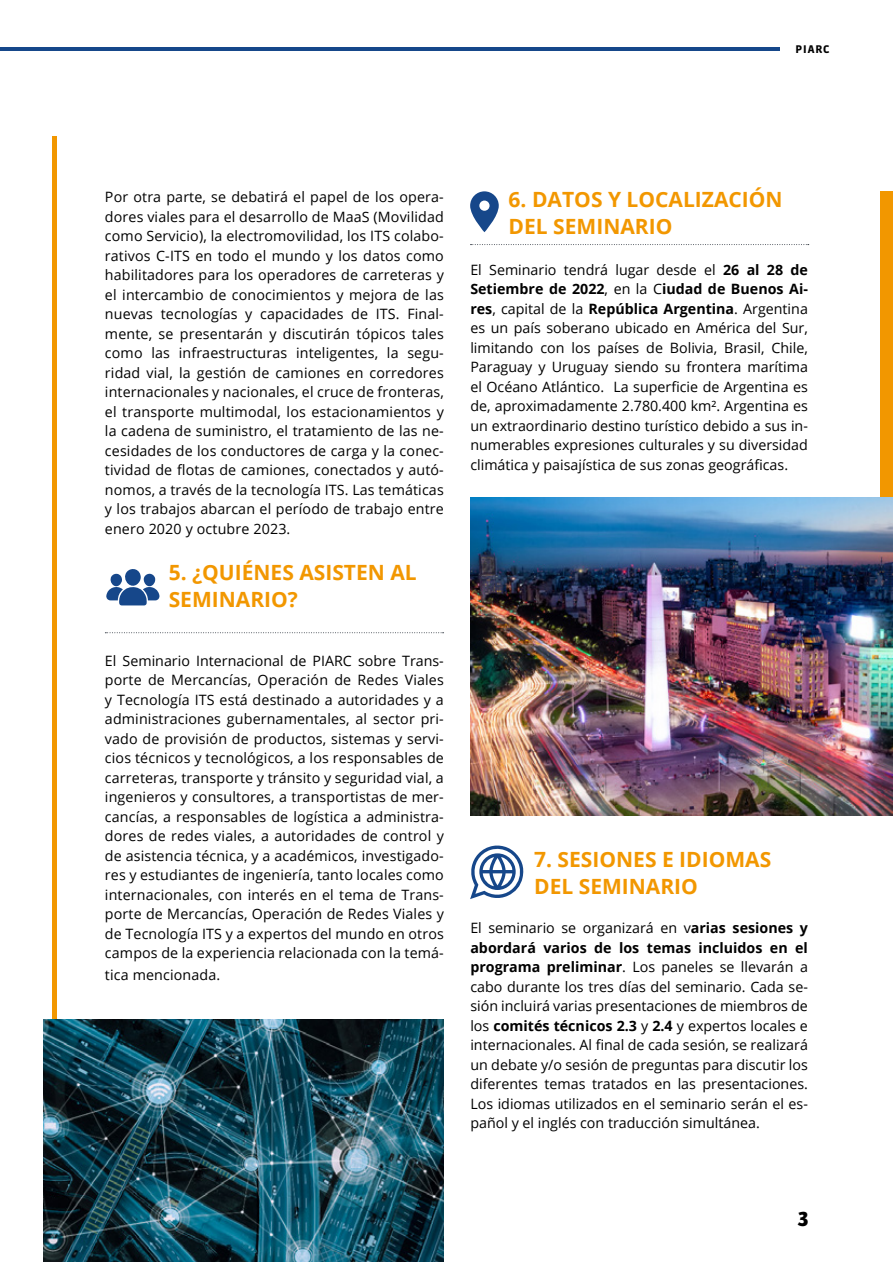
<style>
.page{position:relative;width:893px;height:1263px;background:#fff}
.page>*{position:absolute;margin:0;border:0;box-sizing:border-box;transform-origin:0 0}
.t1{font:800 22.5px "Karmina Sans";color:#000}
.t2{font:700 21px/27px "Open Sans";color:#f29700}
.t3{font:14.25px/19.5px "Open Sans";letter-spacing:.01em;color:#000;text-align:justify}
.t4{font:700 10.5px "Sanuk";letter-spacing:.09em;color:#000}
.s1{font-weight:700}
</style>
<div class="page">
<hr style="left:0;top:47px;width:780px;height:3px;background:#16478a">
<div style="left:52px;top:136px;width:5px;height:515px;background:#f29700"></div>
<div style="left:52px;top:651px;width:5px;height:611px;background:#f29700"></div>
<div style="left:880px;top:191px;width:13px;height:549px;background:#f29700"></div>
<svg style="left:470px;top:244px;width:339px;height:1px"></svg>
<img style="left:44px;top:1019px;width:400px;height:243px">
<svg style="left:470px;top:191px;width:29px;height:41px"></svg>
<svg style="left:106px;top:569px;width:54px;height:36px"></svg>
<svg style="left:105px;top:632px;width:339px;height:1px"></svg>
<img style="left:470px;top:497px;width:423px;height:318px">
<svg style="left:470px;top:845px;width:54px;height:54px"></svg>
<p class="t4" style="left:795px;top:42px;width:36px">PIARC</p>
<p class="t3" style="left:105px;top:187px;width:340px">Por otra parte, se debatirá el papel de los opera&shy;dores viales para el desarrollo de MaaS (Movilidad como Servicio), la electromovilidad, los ITS colabo&shy;rativos C-ITS en todo el mundo y los datos como habilitadores para los operadores de carreteras y el intercambio de conocimientos y mejora de las nuevas tecnologías y capacidades de ITS. Final&shy;mente, se presentarán y discutirán tópicos tales como las infraestructuras inteligentes, la segu&shy;ridad vial, la gestión de camiones en corredores internacionales y nacionales, el cruce de fronteras, el transporte multimodal, los estacionamientos y la cadena de suministro, el tratamiento de las ne&shy;cesidades de los conductores de carga y la conec&shy;tividad de flotas de camiones, conectados y autó&shy;nomos, a través de la tecnología ITS. Las temáticas y los trabajos abarcan el período de trabajo entre enero 2020 y octubre 2023.</p>
<h2 class="t2" style="left:169px;top:559px;width:250px">5. ¿QUIÉNES ASISTEN AL<br>SEMINARIO?</h2>
<p class="t3" style="left:105px;top:650px;width:340px">El Seminario Internacional de PIARC sobre Trans&shy;porte de Mercancías, Operación de Redes Viales y Tecnología ITS está destinado a autoridades y a administraciones gubernamentales, al sector pri&shy;vado de provisión de productos, sistemas y servi&shy;cios técnicos y tecnológicos, a los responsables de carreteras, transporte y tránsito y seguridad vial, a ingenieros y consultores, a transportistas de mer&shy;cancías, a responsables de logística a administra&shy;dores de redes viales, a autoridades de control y de asistencia técnica, y a académicos, investigado&shy;res y estudiantes de ingeniería, tanto locales como internacionales, con interés en el tema de Trans&shy;porte de Mercancías, Operación de Redes Viales y de Tecnología ITS y a expertos del mundo en otros campos de la experiencia relacionada con la temá-</p>
<p class="t3" style="left:105px;top:964px;width:117px">tica mencionada.</p>
<h2 class="t2" style="left:509px;top:186px;width:275px">6. DATOS Y LOCALIZACIÓN<br>DEL SEMINARIO</h2>
<p class="t3" style="left:470px;top:260px;width:339px">El Seminario tendrá lugar desde el <span class="s1">26 al 28 de Setiembre de 2022</span>, en la C<span class="s1">iudad de Buenos Ai&shy;res</span>, capital de la <span class="s1">República Argentina</span>. Argentina es un país soberano ubicado en América del Sur, limitando con los países de Bolivia, Brasil, Chile, Paraguay y Uruguay siendo su frontera marítima el Océano Atlántico. La superficie de Argentina es de, aproximadamente 2.780.400 km². Argentina es un extraordinario destino turístico debido a sus in&shy;numerables expresiones culturales y su diversidad climática y paisajística de sus zonas geográficas.</p>
<h2 class="t2" style="left:534px;top:846px;width:239px">7. SESIONES E IDIOMAS<br>DEL SEMINARIO</h2>
<p class="t3" style="left:470px;top:918px;width:339px">El seminario se organizará en v<span class="s1">arias sesiones y abordará varios de los temas incluidos en el programa preliminar</span>. Los paneles se llevarán a cabo durante los tres días del seminario. Cada se&shy;sión incluirá varias presentaciones de miembros de los <span class="s1">comités técnicos 2.3</span> y <span class="s1">2.4</span> y expertos locales e internacionales. Al final de cada sesión, se realizará un debate y/o sesión de preguntas para discutir los diferentes temas tratados en las presentaciones.<br>Los idiomas utilizados en el seminario serán el es&shy;pañol y el inglés con traducción simultánea.</p>
<h1 class="t1" style="left:798px;top:1205px;width:12px">3</h1>
</div>
